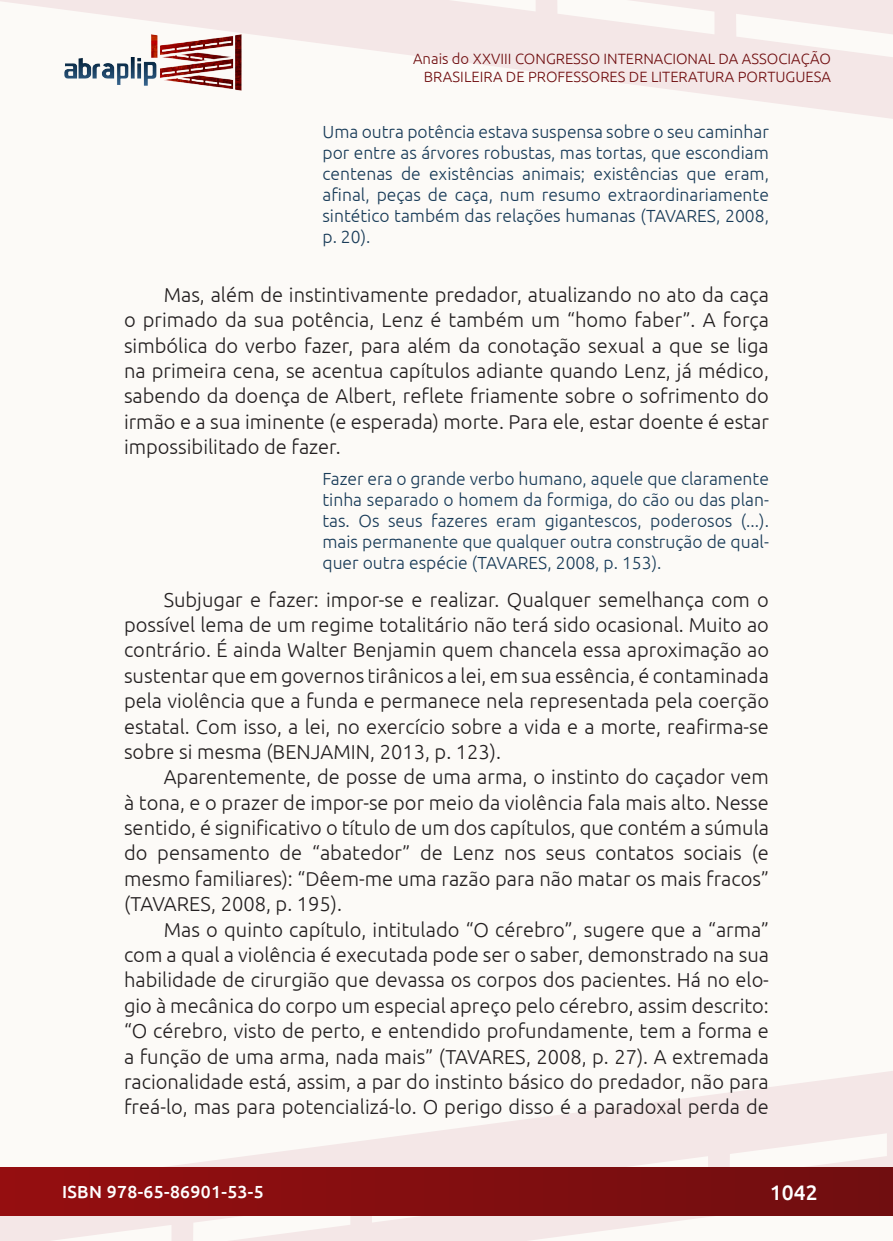
<style>
.page{position:relative;width:893px;height:1241px;background:#fff}
.page>*{position:absolute;margin:0;border:0;box-sizing:border-box;transform-origin:0 0}
.t1{font:500 21px "Ubuntu";color:#fff}
._7_CORPO{font:300 20.12px/25.4px "Ubuntu";color:#231f20;text-align:justify}
._9_CITAÇÃO{font:300 17.5px/21px "Ubuntu";color:#183b58;text-align:justify}
.t2{font:500 17.5px "Ubuntu";letter-spacing:.02em;color:#fff}
.t3{font:300 14.88px/17.8px "Ubuntu";color:#700e10;text-align:right}
</style>
<div class="page">
<div style="left:0;top:0;width:893px;height:1240px;background:#fcfaf7"></div>
<svg style="left:0;top:1071px;width:893px;height:169px"></svg>
<svg style="left:0;top:0;width:893px;height:119px"></svg>
<div style="left:1px;top:1167px;width:891px;height:47px;background:linear-gradient(to right,#950e10,#700e10)"></div>
<img style="left:62px;top:31px;width:182px;height:62px">
<p class="t3" style="left:413px;top:49px;width:419px">Anais do XXVIII CONGRESSO INTERNACIONAL DA ASSOCIAÇÃO<br>BRASILEIRA DE PROFESSORES DE LITERATURA PORTUGUESA</p>
<p class="_9_CITAÇÃO" style="left:322px;top:120px;width:448px">Uma outra potência estava suspensa sobre o seu caminhar por entre as árvores robustas, mas tortas, que escondiam centenas de existências animais; existências que eram, afinal, peças de caça, num resumo extraordinariamente sintético também das relações humanas (TAVARES, 2008, p. 20).</p>
<p class="_7_CORPO" style="left:124px;top:281px;width:646px;text-indent:40px">Mas, além de instintivamente predador, atualizando no ato da caça o primado da sua potência, Lenz é também um “homo faber”. A força simbólica do verbo fazer, para além da conotação sexual a que se liga na primeira cena, se acentua capítulos adiante quando Lenz, já médico, sabendo da doença de Albert, reflete friamente sobre o sofrimento do irmão e a sua iminente (e esperada) morte. Para ele, estar doente é estar impossibilitado de fazer.</p>
<p class="_9_CITAÇÃO" style="left:322px;top:468px;width:448px">Fazer era o grande verbo humano, aquele que claramente tinha separado o homem da formiga, do cão ou das plan&shy;tas. Os seus fazeres eram gigantescos, poderosos (...). mais permanente que qualquer outra construção de qual&shy;quer outra espécie (TAVARES, 2008, p. 153).</p>
<p class="_7_CORPO" style="left:124px;top:586px;width:646px;text-indent:40px">Subjugar e fazer: impor-se e realizar. Qualquer semelhança com o possível lema de um regime totalitário não terá sido ocasional. Muito ao contrário. É ainda Walter Benjamin quem chancela essa aproximação ao sustentar que em governos tirânicos a lei, em sua essência, é contaminada pela violência que a funda e permanece nela representada pela coerção estatal. Com isso, a lei, no exercício sobre a vida e a morte, reafirma-se sobre si mesma (BENJAMIN, 2013, p. 123).</p>
<p class="_7_CORPO" style="left:124px;top:763px;width:646px;text-indent:40px">Aparentemente, de posse de uma arma, o instinto do caçador vem à tona, e o prazer de impor-se por meio da violência fala mais alto. Nesse sentido, é significativo o título de um dos capítulos, que contém a súmula do pensamento de “abatedor” de Lenz nos seus contatos sociais (e mesmo familiares): “Dêem-me uma razão para não matar os mais fracos” (TAVARES, 2008, p. 195).</p>
<p class="_7_CORPO" style="left:124px;top:916px;width:646px;text-indent:40px">Mas o quinto capítulo, intitulado “O cérebro”, sugere que a “arma” com a qual a violência é executada pode ser o saber, demonstrado na sua habilidade de cirurgião que devassa os corpos dos pacientes. Há no elo&shy;gio à mecânica do corpo um especial apreço pelo cérebro, assim descrito: “O cérebro, visto de perto, e entendido profundamente, tem a forma e a função de uma arma, nada mais” (TAVARES, 2008, p. 27). A extremada racionalidade está, assim, a par do instinto básico do predador, não para freá-lo, mas para potencializá-lo. O perigo disso é a paradoxal perda de</p>
<p class="t2" style="left:62px;top:1180px;width:203px">ISBN 978-65-86901-53-5</p>
<p class="t1" style="left:770px;top:1178px;width:49px">1042</p>
</div>
